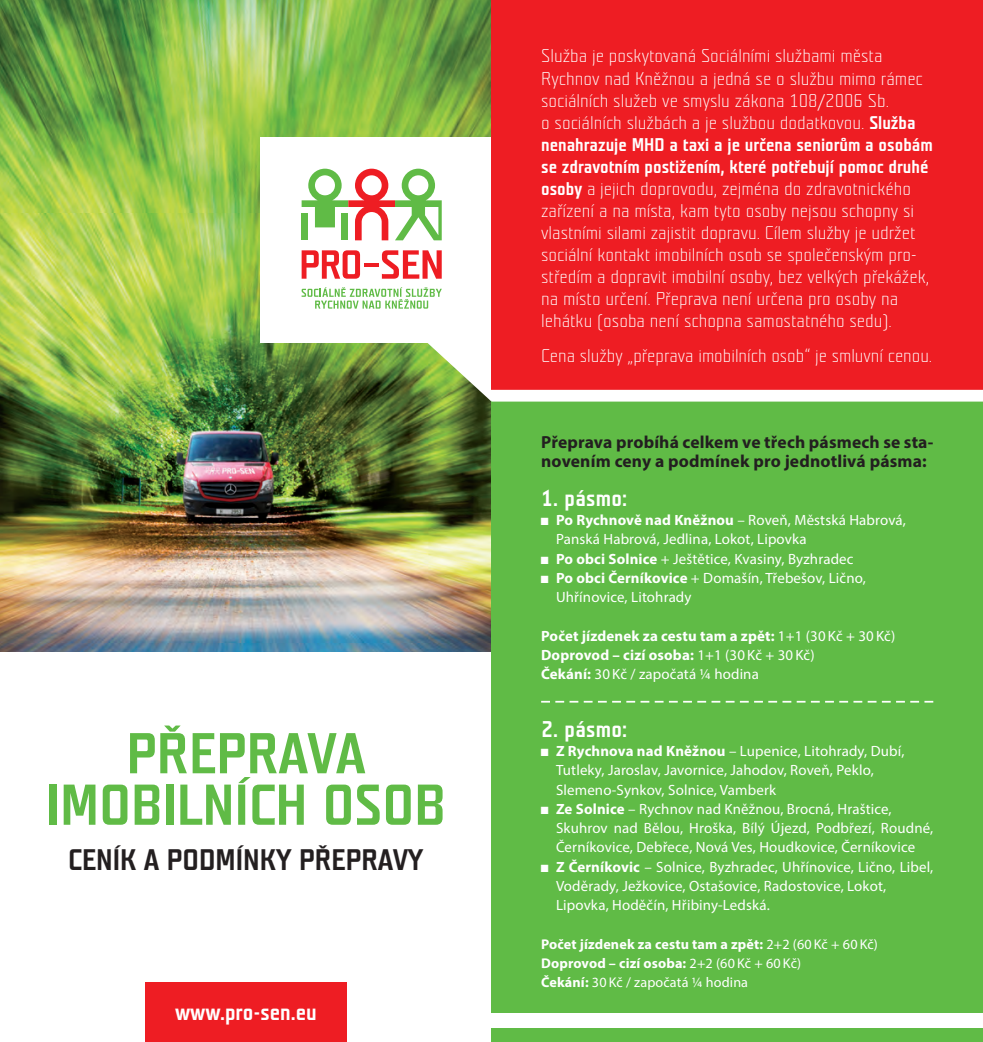
<style>
.page{position:relative;width:983px;height:1042px;background:#fff}
.page>*{position:absolute;margin:0;border:0;box-sizing:border-box;transform-origin:0 0}
.t1{font:57.4px/51.4px "Teuton 25 Pro";color:#60bb46;text-align:center}
.t2{font:29.75px "Teuton 25 Pro";color:#231f20}
.t3{font:22.75px "Teuton 25 Pro";letter-spacing:.01em;color:#fff}
.t4{font:18.38px/22.1px "Teuton 22 Pro";color:#fff}
.t5{font:18.38px/22.1px "Teuton 25 Pro";color:#fff}
.t6{font:700 17.5px/19.2px "Myriad Pro";letter-spacing:.01em;color:#231f20}
.t7{font:14.88px/19.2px "Myriad Pro";letter-spacing:.01em;color:#fff}
.t8{font:700 14.88px/19.2px "Myriad Pro";letter-spacing:.01em;color:#fff}
.t9{font:700 14.17px/19.2px "Myriad Pro";letter-spacing:.01em;color:#fff}
.s1{font-family:"Teuton 25 Pro"}
.s2{font-weight:700}
.s3{font-weight:400}
</style>
<div class="page">
<div style="left:145px;top:982px;width:201px;height:60px;background:#ee1d23"></div>
<img style="left:0;top:0;width:491px;height:652px">
<div style="left:259px;top:138px;width:232px;height:205px;background:#fff"></div>
<svg style="left:301px;top:169px;width:140px;height:71px"></svg>
<svg style="left:301px;top:250px;width:59px;height:29px"></svg>
<hr style="left:364px;top:263px;width:15px;height:4px;background:#ee1d23">
<svg style="left:382px;top:250px;width:59px;height:29px"></svg>
<svg style="left:301px;top:287px;width:140px;height:22px"></svg>
<div style="left:491px;top:0;width:491px;height:396px;background:#ee1d23"></div>
<div style="left:491px;top:396px;width:491px;height:616px;background:#60bb46"></div>
<div style="left:491px;top:1028px;width:491px;height:14px;background:#60bb46"></div>
<svg style="left:407px;top:343px;width:575px;height:58px"></svg>
<svg style="left:541px;top:701px;width:392px;height:1px"></svg>
<h1 class="t1" style="left:46px;top:730px;width:401px">PŘEPRAVA<br>IMOBILNÍCH OSOB</h1>
<h2 class="t2" style="left:68px;top:845px;width:356px">CENÍK A PODMÍNKY PŘEPRAVY</h2>
<h3 class="t3" style="left:175px;top:1001px;width:143px">www.pro-sen.eu</h3>
<p class="t4" style="left:541px;top:46px;width:383px">Služba je poskytovaná Sociálními službami města Rychnov nad Kněžnou a jedná se o službu mimo rámec sociálních služeb ve smyslu zákona 108/2006 Sb.<br>o sociálních službách a je službou dodatkovou. <span class="s1">Služba</span></p>
<p class="t5" style="left:541px;top:134px;width:393px">nenahrazuje MHD a taxi a je určena seniorům a osobám se zdravotním postižením, které potřebují pomoc druhé</p>
<p class="t4" style="left:541px;top:178px;width:389px"><span class="s1">osoby</span> a jejich doprovodu, zejména do zdravotnického zařízení a na místa, kam tyto osoby nejsou schopny si vlastními silami zajistit dopravu. Cílem služby je udržet sociální kontakt imobilních osob se společenským pro&shy;středím a dopravit imobilní osoby, bez velkých překážek, na místo určení. Přeprava není určena pro osoby na lehátku (osoba není schopna samostatného sedu).</p>
<p class="t4" style="left:541px;top:345px;width:392px">Cena služby „přeprava imobilních osob“ je smluvní cenou.</p>
<p class="t6" style="left:541px;top:432px;width:393px">Přeprava probíhá celkem ve třech pásmech se sta&shy;novením ceny a podmínek pro jednotlivá pásma:</p>
<h3 class="t3" style="left:541px;top:487px;width:87px">1. pásmo:</h3>
<p class="t7" style="left:556px;top:510px;width:351px"><span class="s2">Po Rychnově nad Kněžnou</span> – Roveň, Městská Habrová, Panská Habrová, Jedlina, Lokot, Lipovka<br><span class="s2">Po obci Solnice</span> + Ještětice, Kvasiny, Byzhradec<br><span class="s2">Po obci Černíkovice</span> + Domašín, Třebešov, Lično, Uhřínovice, Litohrady</p>
<p class="t8" style="left:541px;top:625px;width:355px">Počet jízdenek za cestu tam a zpět: <span class="s3">1+1 (30 Kč + 30 Kč)<br></span>Doprovod – cizí osoba: <span class="s3">1+1 (30 Kč + 30 Kč)<br></span>Čekání: <span class="s3">30 Kč / započatá ¼ hodina</span></p>
<h3 class="t3" style="left:541px;top:718px;width:87px">2. pásmo:</h3>
<p class="t7" style="left:556px;top:741px;width:379px"><span class="s2">Z Rychnova nad Kněžnou</span> – Lupenice, Litohrady, Dubí, Tutleky, Jaroslav, Javornice, Jahodov, Roveň, Peklo, Slemeno-Synkov, Solnice, Vamberk<br><span class="s2">Ze Solnice</span> – Rychnov nad Kněžnou, Brocná, Hraštice, Skuhrov nad Bělou, Hroška, Bílý Újezd, Podbřezí, Roudné, Černíkovice, Debřece, Nová Ves, Houdkovice, Černíkovice<br><span class="s2">Z Černíkovic</span> – Solnice, Byzhradec, Uhřínovice, Lično, Libel, Voděrady, Ježkovice, Ostašovice, Radostovice, Lokot, Lipovka, Hoděčín, Hřibiny-Ledská.</p>
<p class="t9" style="left:541px;top:934px;width:338px">Počet jízdenek za cestu tam a zpět: <span class="s3">2+2 (60 Kč + 60 Kč)<br></span>Doprovod – cizí osoba: <span class="s3">2+2 (60 Kč + 60 Kč)<br></span>Čekání: <span class="s3">30 Kč / započatá ¼ hodina</span></p>
</div>
